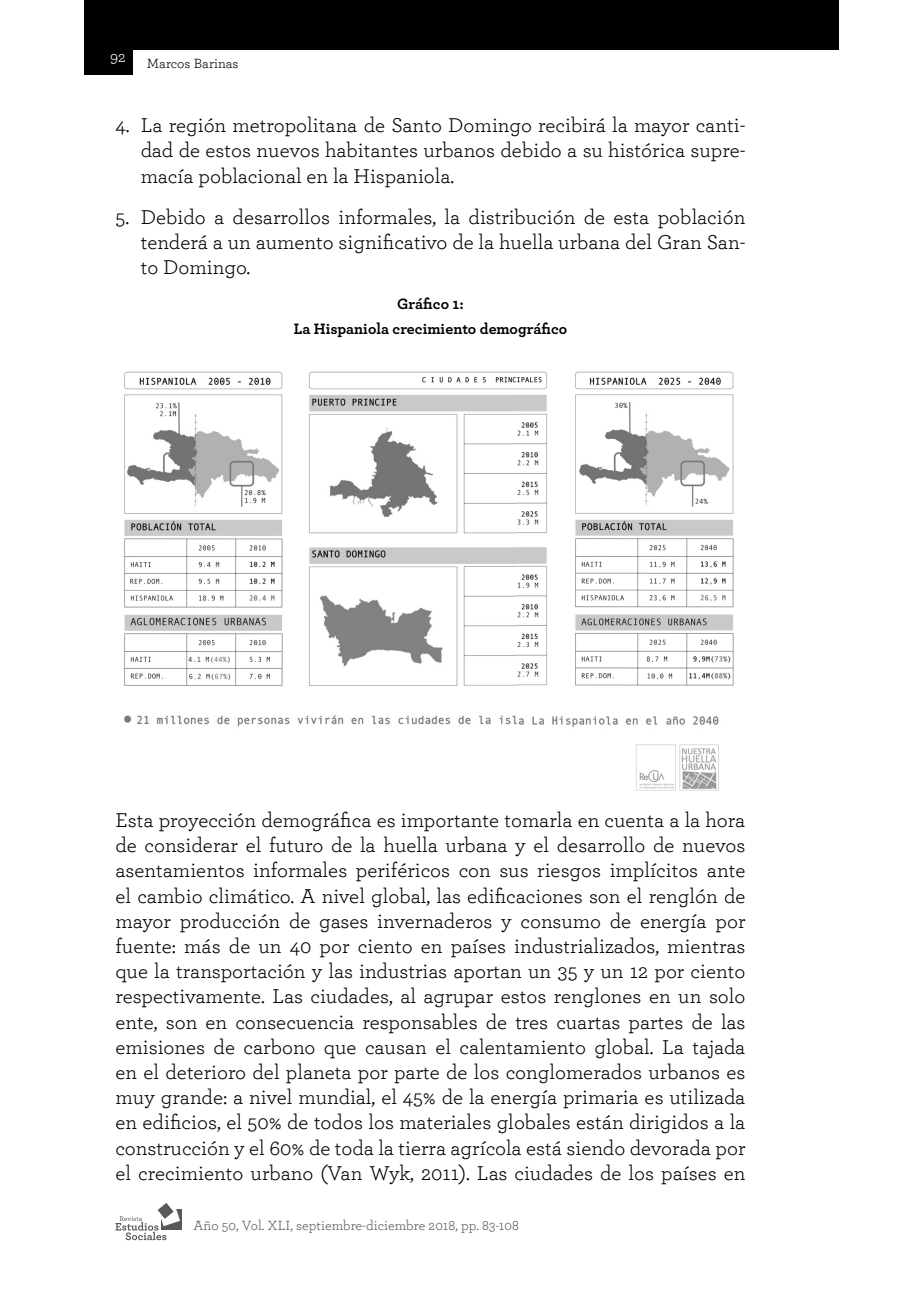
<style>
.page{position:relative;width:924px;height:1302px;background:#fff}
.page>*{position:absolute;margin:0;border:0;box-sizing:border-box;transform-origin:0 0}
.t1{font:21px/25.2px "Archer";color:#000;text-align:justify}
.t2{font:700 15.75px/25.2px "Archer";color:#000;text-align:center}
.t3{font:15.75px "Archer";color:#fff}
.t4{font:14px "Archer";color:#595959}
.t5{font:14px "Archer";color:#000}
</style>
<div class="page">
<div style="left:84px;top:21px;width:48px;height:54px;background:#000"></div>
<div style="left:84px;top:0;width:754px;height:50px;background:#000"></div>
<div style="left:161px;top:1210px;width:21px;height:20px;background:#595959"></div>
<svg style="left:116px;top:1203px;width:64px;height:37px"></svg>
<img style="left:124px;top:371px;width:610px;height:420px">
<p class="t3" style="left:110px;top:46px;width:17px">92</p>
<p class="t5" style="left:147px;top:53px;width:93px">Marcos Barinas</p>
<p class="t1" style="left:141px;top:112px;width:606px;text-indent:-25px">4. La región metropolitana de Santo Domingo recibirá la mayor canti&shy;dad de estos nuevos habitantes urbanos debido a su histórica supre&shy;macía poblacional en la Hispaniola.</p>
<p class="t1" style="left:141px;top:203px;width:606px;text-indent:-25px">5. Debido a desarrollos informales, la distribución de esta población tenderá a un aumento significativo de la huella urbana del Gran San&shy;to Domingo.</p>
<p class="t2" style="left:294px;top:290px;width:275px">Gráfico 1:<br>La Hispaniola crecimiento demográfico</p>
<p class="t1" style="left:116px;top:806px;width:632px">Esta proyección demográfica es importante tomarla en cuenta a la hora de considerar el futuro de la huella urbana y el desarrollo de nuevos asentamientos informales periféricos con sus riesgos implícitos ante el cambio climático. A nivel global, las edificaciones son el renglón de mayor producción de gases invernaderos y consumo de energía por fuente: más de un 40 por ciento en países industrializados, mientras que la transportación y las industrias aportan un 35 y un 12 por ciento respectivamente. Las ciudades, al agrupar estos renglones en un solo ente, son en consecuencia responsables de tres cuartas partes de las emisiones de carbono que causan el calentamiento global. La tajada en el deterioro del planeta por parte de los conglomerados urbanos es muy grande: a nivel mundial, el 45% de la energía primaria es utilizada en edificios, el 50% de todos los materiales globales están dirigidos a la construcción y el 60% de toda la tierra agrícola está siendo devorada por el crecimiento urbano (Van Wyk, 2011). Las ciudades de los países en</p>
<p class="t4" style="left:194px;top:1216px;width:327px">Año 50, Vol. XLI, septiembre-diciembre 2018, pp. 83-108</p>
</div>
